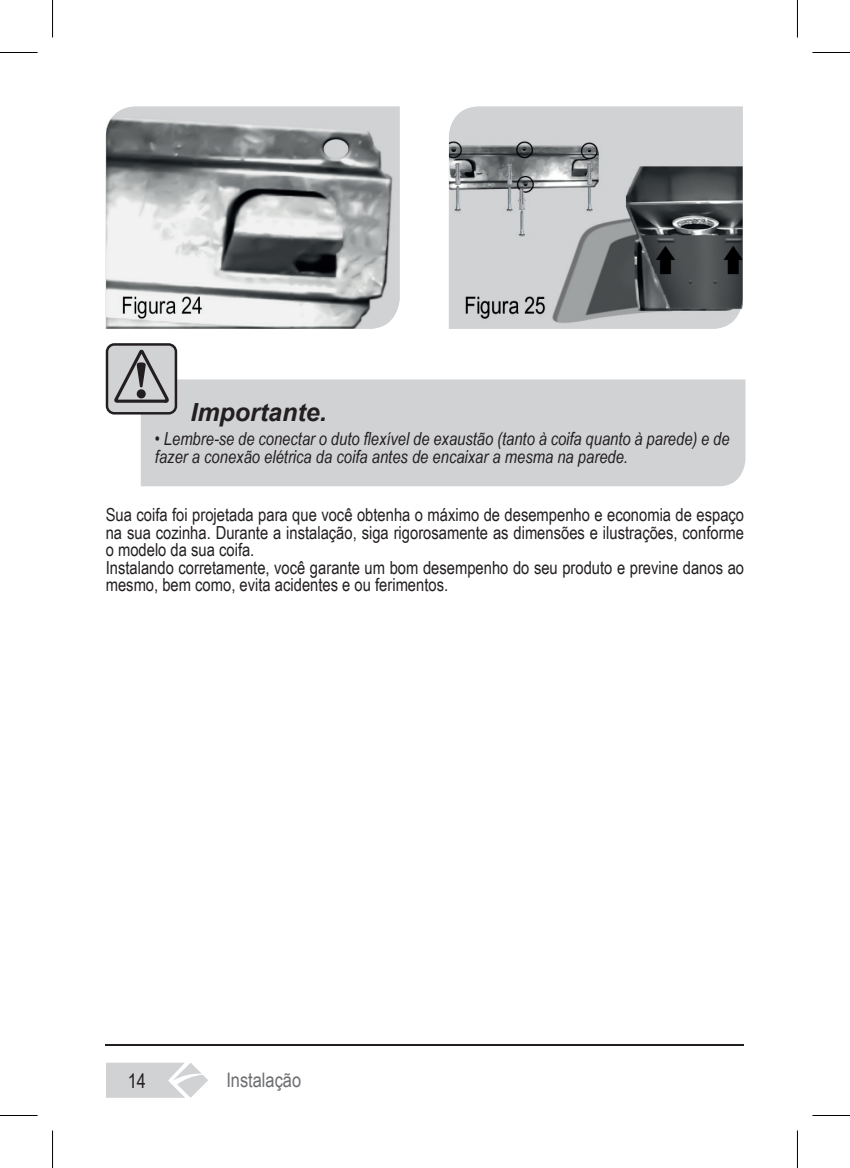
<style>
.page{position:relative;width:850px;height:1168px;background:#fff}
.page>*{position:absolute;margin:0;border:0;box-sizing:border-box;transform-origin:0 0}
.t1{font:italic 700 25px "Arial";color:#231f20}
.t2{font:20px "Arial Narrow";color:#6c6d70}
.t3{font:20px "Arial Narrow";color:#231f20}
.t4{font:18px/17.5px "Arial Narrow";color:#231f20}
.t5{font:italic 18px/17.5px "Arial Narrow";color:#231f20}
</style>
<div class="page">
<svg style="left:106px;top:1063px;width:102px;height:35px"></svg>
<hr style="left:106px;top:1044px;width:637px;height:1px;background:#231f20">
<img style="left:106px;top:107px;width:293px;height:222px">
<img style="left:448px;top:107px;width:294px;height:222px">
<div style="left:141px;top:379px;width:604px;height:107px;background:#d1d2d4"></div>
<svg style="left:106px;top:343px;width:71px;height:72px;background:#a3a3a4"></svg>
<hr style="left:0;top:52px;width:38px;height:1px;background:#000">
<hr style="left:812px;top:52px;width:37px;height:1px;background:#000">
<hr style="left:0;top:1115px;width:38px;height:1px;background:#000">
<hr style="left:812px;top:1115px;width:37px;height:1px;background:#000">
<hr style="left:52px;top:0;width:1px;height:38px;background:#000">
<hr style="left:52px;top:1130px;width:1px;height:38px;background:#000">
<hr style="left:796px;top:0;width:1px;height:38px;background:#000">
<hr style="left:796px;top:1130px;width:1px;height:38px;background:#000">
<h1 class="t1" style="left:190px;top:396px;width:138px">Importante.</h1>
<p class="t5" style="left:155px;top:430px;width:576px">• Lembre-se de conectar o duto flexível de exaustão (tanto à coifa quanto à parede) e de fazer a conexão elétrica da coifa antes de encaixar a mesma na parede.</p>
<p class="t4" style="left:106px;top:505px;width:639px">Sua coifa foi projetada para que você obtenha o máximo de desempenho e economia de espaço na sua cozinha. Durante a instalação, siga rigorosamente as dimensões e ilustrações, conforme o modelo da sua coifa.<br>Instalando corretamente, você garante um bom desempenho do seu produto e previne danos ao mesmo, bem como, evita acidentes e ou ferimentos.</p>
<p class="t3" style="left:128px;top:1066px;width:20px">14</p>
<p class="t2" style="left:226px;top:1066px;width:76px">Instalação</p>
</div>
